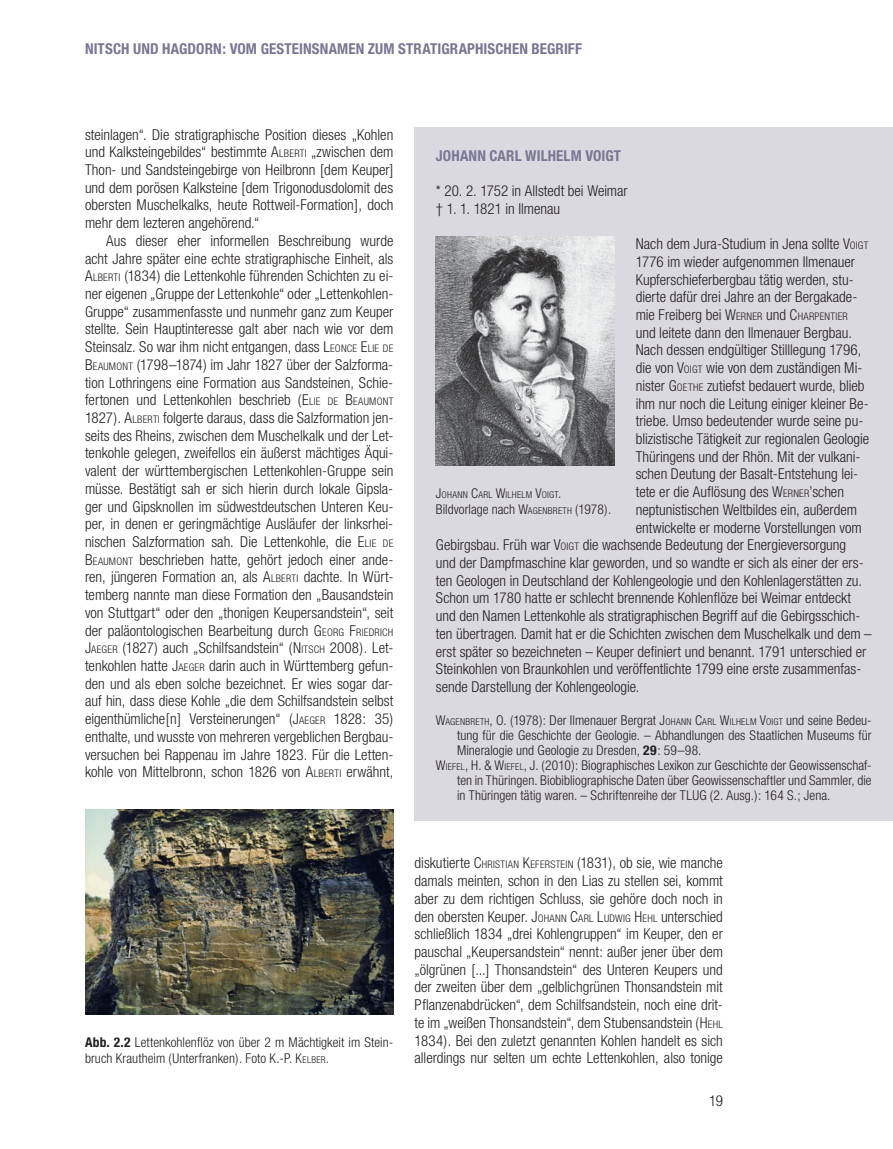
<style>
.page{position:relative;width:893px;height:1149px;background:#fff}
.page>*{position:absolute;margin:0;border:0;box-sizing:border-box;transform-origin:0 0}
.t1{font:300 condensed 15px/17.7px "Helvetica Neue";color:#231f20;text-align:justify}
.t2{font:700 condensed 15px "Helvetica Neue";letter-spacing:.01em;color:#797792}
.t3{font:300 condensed 13.5px/16.2px "Helvetica Neue";color:#231f20}
.t4{font:300 condensed 9.45px "Helvetica Neue";letter-spacing:.03em;color:#231f20}
.s1{font-size:10.5px}
.s2{font-size:9.45px}
.s3{font-weight:700}
.s4{font-size:13.5px}
</style>
<div class="page">
<div style="left:415px;top:128px;width:478px;height:693px;background:#dbd9e0"></div>
<img style="left:436px;top:236px;width:178px;height:230px">
<img style="left:85px;top:809px;width:308px;height:205px">
<p class="t2" style="left:85px;top:43px;width:498px">NITSCH UND HAGDORN: VOM GESTEINSNAMEN ZUM STRATIGRAPHISCHEN BEGRIFF</p>
<p class="t1" style="left:85px;top:127px;width:310px">steinlagen“. Die stratigraphische Position dieses „Kohlen und Kalksteingebildes“ bestimmte A<span class="s1">LBERTI</span> „zwischen dem Thon- und Sandsteingebirge von Heilbronn [dem Keuper] und dem porösen Kalksteine [dem Trigonodusdolomit des obersten Muschelkalks, heute Rottweil-Formation], doch mehr dem lezteren angehörend.“</p>
<p class="t1" style="left:85px;top:233px;width:310px;text-indent:21px">Aus dieser eher informellen Beschreibung wurde acht Jahre später eine echte stratigraphische Einheit, als A<span class="s1">LBERTI</span> (1834) die Lettenkohle führenden Schichten zu ei&shy;ner eigenen „Gruppe der Lettenkohle“ oder „Lettenkohlen-Gruppe“ zusammenfasste und nunmehr ganz zum Keuper stellte. Sein Hauptinteresse galt aber nach wie vor dem Steinsalz. So war ihm nicht entgangen, dass L<span class="s1">EONCE</span> E<span class="s1">LIE DE </span>B<span class="s1">EAUMONT</span> (1798–1874) im Jahr 1827 über der Salzforma&shy;tion Lothringens eine Formation aus Sandsteinen, Schie&shy;fertonen und Lettenkohlen beschrieb (E<span class="s1">LIE DE</span> B<span class="s1">EAUMONT </span>1827). A<span class="s1">LBERTI</span> folgerte daraus, dass die Salzformation jen&shy;seits des Rheins, zwischen dem Muschelkalk und der Let&shy;tenkohle gelegen, zweifellos ein äußerst mächtiges Äqui&shy;valent der württembergischen Lettenkohlen-Gruppe sein müsse. Bestätigt sah er sich hierin durch lokale Gipsla&shy;ger und Gipsknollen im südwestdeutschen Unteren Keu&shy;per, in denen er geringmächtige Ausläufer der linksrhei&shy;nischen Salzformation sah. Die Lettenkohle, die E<span class="s1">LIE DE </span>B<span class="s1">EAUMONT</span> beschrieben hatte, gehört jedoch einer ande&shy;ren, jüngeren Formation an, als A<span class="s1">LBERTI</span> dachte. In Würt&shy;temberg nannte man diese Formation den „Bausandstein von Stuttgart“ oder den „thonigen Keupersandstein“, seit der paläontologischen Bearbeitung durch G<span class="s1">EORG</span> F<span class="s1">RIEDRICH </span>J<span class="s1">AEGER</span> (1827) auch „Schilfsandstein“ (N<span class="s1">ITSCH</span> 2008). Let&shy;tenkohlen hatte J<span class="s1">AEGER</span> darin auch in Württemberg gefun&shy;den und als eben solche bezeichnet. Er wies sogar dar&shy;auf hin, dass diese Kohle „die dem Schilfsandstein selbst eigenthümliche[n] Versteinerungen“ (J<span class="s1">AEGER</span> 1828: 35) enthalte, und wusste von mehreren vergeblichen Bergbau&shy;versuchen bei Rappenau im Jahre 1823. Für die Letten&shy;kohle von Mittelbronn, schon 1826 von A<span class="s1">LBERTI</span> erwähnt,</p>
<p class="t2" style="left:436px;top:150px;width:187px">JOHANN CARL WILHELM VOIGT</p>
<p class="t1" style="left:436px;top:183px;width:193px">* 20. 2. 1752 in Allstedt bei Weimar † 1. 1. 1821 in Ilmenau</p>
<p class="t1" style="left:636px;top:236px;width:234px">Nach dem Jura-Studium in Jena sollte V<span class="s1">OIGT</span></p>
<p class="t1" style="left:636px;top:254px;width:221px">1776 im wieder aufgenommen Ilmenauer</p>
<p class="t1" style="left:636px;top:271px;width:220px">Kupferschieferbergbau tätig werden, stu-</p>
<p class="t1" style="left:636px;top:289px;width:223px">dierte dafür drei Jahre an der Bergakade-</p>
<p class="t1" style="left:636px;top:307px;width:214px">mie Freiberg bei W<span class="s1">ERNER</span> und C<span class="s1">HARPENTIER</span></p>
<p class="t1" style="left:636px;top:325px;width:218px">und leitete dann den Ilmenauer Bergbau.</p>
<p class="t1" style="left:636px;top:342px;width:227px">Nach dessen endgültiger Stilllegung 1796,</p>
<p class="t1" style="left:636px;top:360px;width:228px">die von V<span class="s1">OIGT</span> wie von dem zuständigen Mi-</p>
<p class="t1" style="left:636px;top:378px;width:230px">nister G<span class="s1">OETHE</span> zutiefst bedauert wurde, blieb</p>
<p class="t1" style="left:636px;top:395px;width:235px">ihm nur noch die Leitung einiger kleiner Be-</p>
<p class="t1" style="left:636px;top:413px;width:229px">triebe. Umso bedeutender wurde seine pu-</p>
<p class="t1" style="left:636px;top:431px;width:235px">blizistische Tätigkeit zur regionalen Geologie</p>
<p class="t1" style="left:636px;top:448px;width:226px">Thüringens und der Rhön. Mit der vulkani-</p>
<p class="t1" style="left:636px;top:466px;width:224px">schen Deutung der Basalt-Entstehung lei-</p>
<p class="t1" style="left:636px;top:484px;width:210px">tete er die Auflösung des W<span class="s1">ERNER</span>’schen</p>
<p class="t1" style="left:636px;top:502px;width:223px">neptunistischen Weltbildes ein, außerdem</p>
<p class="t1" style="left:636px;top:519px;width:227px">entwickelte er moderne Vorstellungen vom</p>
<p class="t1" style="left:436px;top:537px;width:412px">Gebirgsbau. Früh war V<span class="s1">OIGT</span> die wachsende Bedeutung der Energieversorgung</p>
<p class="t1" style="left:436px;top:555px;width:429px">und der Dampfmaschine klar geworden, und so wandte er sich als einer der ers-</p>
<p class="t1" style="left:436px;top:572px;width:428px">ten Geologen in Deutschland der Kohlengeologie und den Kohlenlagerstätten zu.</p>
<p class="t1" style="left:436px;top:590px;width:417px">Schon um 1780 hatte er schlecht brennende Kohlenflöze bei Weimar entdeckt</p>
<p class="t1" style="left:436px;top:608px;width:426px">und den Namen Lettenkohle als stratigraphischen Begriff auf die Gebirgsschich-</p>
<p class="t1" style="left:436px;top:625px;width:437px">ten übertragen. Damit hat er die Schichten zwischen dem Muschelkalk und dem –</p>
<p class="t1" style="left:436px;top:643px;width:432px">erst später so bezeichneten – Keuper definiert und benannt. 1791 unterschied er</p>
<p class="t1" style="left:436px;top:661px;width:427px">Steinkohlen von Braunkohlen und veröffentlichte 1799 eine erste zusammenfas-</p>
<p class="t1" style="left:436px;top:679px;width:205px">sende Darstellung der Kohlengeologie.</p>
<p class="t3" style="left:436px;top:712px;width:437px">W<span class="s2">AGENBRETH</span>, O. (1978): Der Ilmenauer Bergrat J<span class="s2">OHANN</span> C<span class="s2">ARL</span> W<span class="s2">ILHELM</span> V<span class="s2">OIGT</span> und seine Bedeu-</p>
<p class="t3" style="left:457px;top:727px;width:416px">tung für die Geschichte der Geologie. – Abhandlungen des Staatlichen Museums für</p>
<p class="t3" style="left:457px;top:742px;width:246px">Mineralogie und Geologie zu Dresden, <span class="s3">29</span>: 59–98.</p>
<p class="t3" style="left:436px;top:757px;width:437px">W<span class="s2">IEFEL</span>, H. &amp; W<span class="s2">IEFEL</span>, J. (2010): Biographisches Lexikon zur Geschichte der Geowissenschaf-</p>
<p class="t3" style="left:457px;top:772px;width:416px">ten in Thüringen. Biobibliographische Daten über Geowissenschaftler und Sammler, die</p>
<p class="t3" style="left:457px;top:787px;width:375px">in Thüringen tätig waren. – Schriftenreihe der TLUG (2. Ausg.): 164 S.; Jena.</p>
<p class="t4" style="left:436px;top:491px;width:127px"><span class="s4">J</span>OHANN <span class="s4">C</span>ARL <span class="s4">W</span>ILHELM <span class="s4">V</span>OIGT<span class="s4">.</span></p>
<p class="t3" style="left:436px;top:502px;width:177px">Bildvorlage nach W<span class="s2">AGENBRETH</span> (1978).</p>
<p class="t3" style="left:85px;top:1034px;width:310px"><span class="s3">Abb. 2.2</span> Lettenkohlenflöz von über 2 m Mächtigkeit im Stein&shy;bruch Krautheim (Unterfranken). Foto K.-P. K<span class="s2">ELBER</span>.</p>
<p class="t1" style="left:415px;top:855px;width:310px">diskutierte C<span class="s1">HRISTIAN</span> K<span class="s1">EFERSTEIN</span> (1831), ob sie, wie manche damals meinten, schon in den Lias zu stellen sei, kommt aber zu dem richtigen Schluss, sie gehöre doch noch in den obersten Keuper. J<span class="s1">OHANN</span> C<span class="s1">ARL</span> L<span class="s1">UDWIG</span> H<span class="s1">EHL</span> unterschied schließlich 1834 „drei Kohlengruppen“ im Keuper, den er pauschal „Keupersandstein“ nennt: außer jener über dem „ölgrünen [...] Thonsandstein“ des Unteren Keupers und der zweiten über dem „gelblichgrünen Thonsandstein mit Pflanzenabdrücken“, dem Schilfsandstein, noch eine drit&shy;te im „weißen Thonsandstein“, dem Stubensandstein (H<span class="s1">EHL </span>1834). Bei den zuletzt genannten Kohlen handelt es sich allerdings nur selten um echte Lettenkohlen, also tonige</p>
<p class="t1" style="left:709px;top:1092px;width:15px">19</p>
</div>
